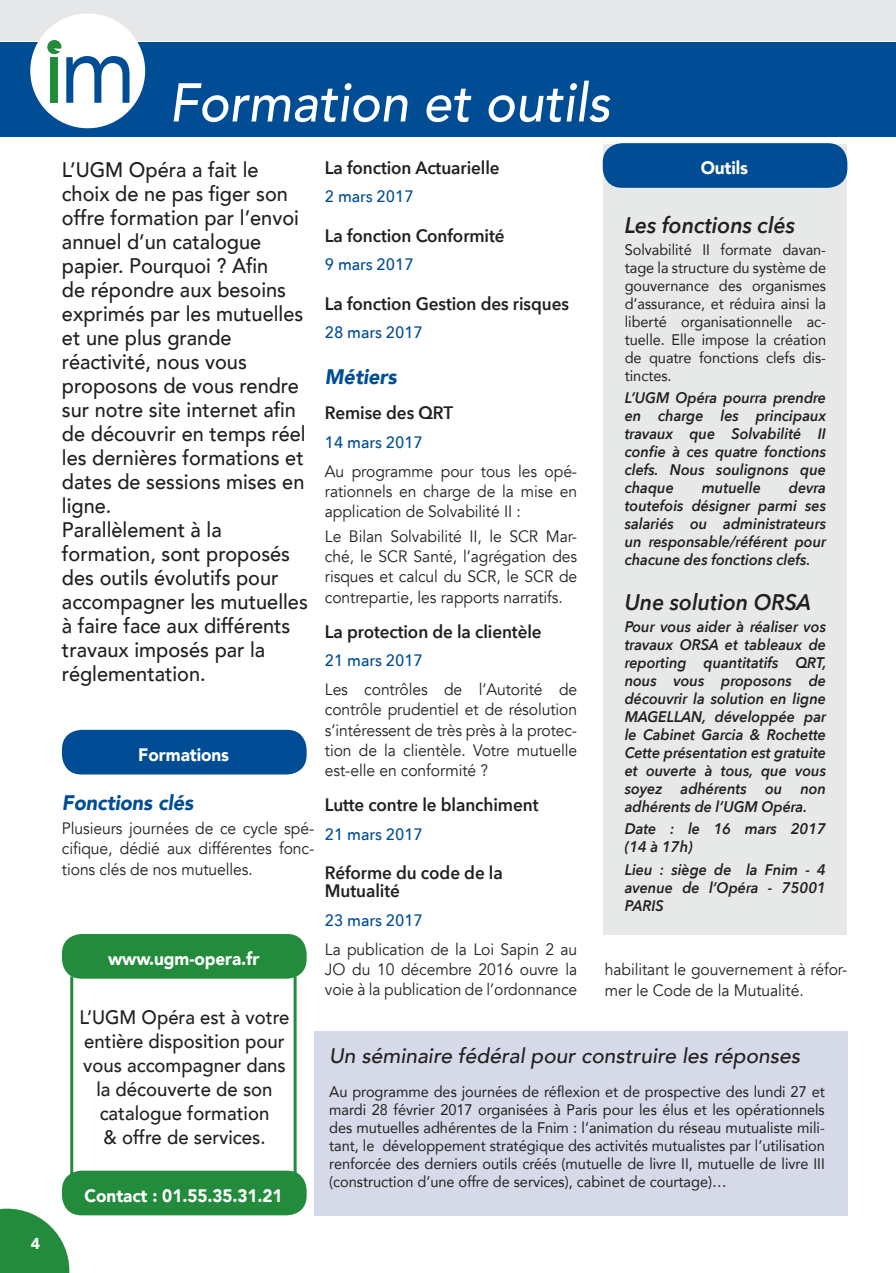
<style>
.page{position:relative;width:896px;height:1273px;background:#fff}
.page>*{position:absolute;margin:0;border:0;box-sizing:border-box;transform-origin:0 0}
.Surtitre_page{font:italic 500 54px "Avenir";color:#fff;scale:.95 1}
.Encadré_exergue_ital{font:italic 600 22.5px "Avenir Next";color:#231f20;scale:.95 1}
.Chapo{font:500 21px/24px "Avenir";color:#231f20;scale:.95 1}
.Titre_encadré{font:italic 500 21px "Avenir";color:#231f20}
.Inter{font:italic 900 21px "Avenir";letter-spacing:-.005em;color:#014d95;scale:.95 1}
.Exergue{font:500 19.5px/24px "Avenir";color:#231f20;text-align:center;scale:.95 1}
.Formation_titre{font:600 18px/18px "Avenir Next";letter-spacing:-.005em;color:#231f20;scale:.95 1}
.Formation_texte{font:900 18px "Avenir";letter-spacing:-.005em;color:#fff;scale:.95 1}
.Formation_texte-2{font:16.5px/20.2px "Avenir";letter-spacing:-.005em;color:#231f20;text-align:justify;scale:.95 1}
.Formation_date{font:500 16.5px "Avenir Next";letter-spacing:-.005em;color:#014d95;scale:.95 1}
.t1{font:900 15.75px "Avenir";color:#fff}
.Encadré{font:15.3px/18px "Avenir";color:#231f20;text-align:justify;scale:.95 1}
.Encadré_exergue_ital-2{font:italic 600 15.3px/18px "Avenir Next";color:#231f20;text-align:justify;scale:.95 1}
</style>
<div class="page">
<div style="left:0;top:0;width:895px;height:41px;background:#e6e7e9"></div>
<div style="left:0;top:42px;width:895px;height:94px;background:#014d95"></div>
<div style="left:30px;top:13px;width:115px;height:115px;background:#fff;border-radius:50%"></div>
<svg style="left:47px;top:40px;width:82px;height:63px"></svg>
<div style="left:603px;top:144px;width:244px;height:790px;background:#e7e9e8"></div>
<div style="left:62px;top:1170px;width:244px;height:45px;background:#238b3c;border-radius:20px"></div>
<div style="left:62px;top:934px;width:244px;height:44px;background:#238b3c;border-radius:20px"></div>
<div style="left:602px;top:143px;width:245px;height:45px;background:#014d95;border-radius:20px"></div>
<div style="left:314px;top:1031px;width:533px;height:184px;background:#d6d9e8"></div>
<div style="left:62px;top:730px;width:244px;height:44px;background:#014d95;border-radius:20px"></div>
<hr style="left:70px;top:976px;width:3px;height:212px;background:#238b3c">
<hr style="left:293px;top:976px;width:3px;height:212px;background:#238b3c">
<svg style="left:0;top:1208px;width:69px;height:65px"></svg>
<p class="t1" style="left:31px;top:1229px;width:11px">4</p>
<p class="Surtitre_page" style="left:169px;top:70px;width:466px">Formation et outils</p>
<p class="Chapo" style="left:62px;top:156px;width:260px">L’UGM Opéra a fait le choix de ne pas figer son offre formation par l’envoi annuel d’un catalogue papier. Pourquoi ? Afin<br>de répondre aux besoins exprimés par les mutuelles et une plus grande réactivité, nous vous proposons de vous rendre sur notre site internet afin de découvrir en temps réel les dernières formations et dates de sessions mises en ligne.<br>Parallèlement à la formation, sont proposés des outils évolutifs pour accompagner les mutuelles à faire face aux différents travaux imposés par la réglementation.</p>
<p class="Formation_texte" style="left:138px;top:739px;width:97px">Formations</p>
<p class="Inter" style="left:62px;top:785px;width:140px">Fonctions clés</p>
<p class="Formation_texte-2" style="left:62px;top:818px;width:267px">Plusieurs journées de ce cycle spé&shy;cifique, dédié aux différentes fonc&shy;tions clés de nos mutuelles.</p>
<p class="Formation_texte" style="left:108px;top:943px;width:161px">www.ugm-opera.fr</p>
<p class="Exergue" style="left:79px;top:1003px;width:223px">L’UGM Opéra est à votre entière disposition pour vous accompagner dans la découverte de son catalogue formation</p>
<p class="Exergue" style="left:103px;top:1123px;width:172px">&amp; offre de services.</p>
<p class="Formation_texte" style="left:85px;top:1179px;width:210px">Contact : 01.55.35.31.21</p>
<p class="Formation_titre" style="left:325px;top:158px;width:185px">La fonction Actuarielle</p>
<p class="Formation_date" style="left:325px;top:182px;width:95px">2 mars 2017</p>
<p class="Formation_titre" style="left:325px;top:226px;width:191px">La fonction Conformité</p>
<p class="Formation_date" style="left:325px;top:250px;width:95px">9 mars 2017</p>
<p class="Formation_titre" style="left:325px;top:294px;width:258px">La fonction Gestion des risques</p>
<p class="Formation_date" style="left:325px;top:318px;width:105px">28 mars 2017</p>
<p class="Inter" style="left:325px;top:359px;width:77px">Métiers</p>
<p class="Formation_titre" style="left:325px;top:403px;width:136px">Remise des QRT</p>
<p class="Formation_date" style="left:325px;top:428px;width:105px">14 mars 2017</p>
<p class="Formation_texte-2" style="left:325px;top:461px;width:267px">Au programme pour tous les opé&shy;rationnels en charge de la mise en application de Solvabilité II :</p>
<p class="Formation_texte-2" style="left:325px;top:526px;width:267px">Le Bilan Solvabilité II, le SCR Mar&shy;ché, le SCR Santé, l’agrégation des risques et calcul du SCR, le SCR de contrepartie, les rapports narratifs.</p>
<p class="Formation_titre" style="left:325px;top:622px;width:230px">La protection de la clientèle</p>
<p class="Formation_date" style="left:325px;top:646px;width:105px">21 mars 2017</p>
<p class="Formation_texte-2" style="left:325px;top:679px;width:267px">Les contrôles de l’Autorité de contrôle prudentiel et de résolution s’intéressent de très près à la protec&shy;tion de la clientèle. Votre mutuelle est-elle en conformité ?</p>
<p class="Formation_titre" style="left:325px;top:795px;width:226px">Lutte contre le blanchiment</p>
<p class="Formation_date" style="left:325px;top:820px;width:105px">21 mars 2017</p>
<p class="Formation_titre" style="left:325px;top:863px;width:189px">Réforme du code de la<br>Mutualité</p>
<p class="Formation_date" style="left:325px;top:906px;width:105px">23 mars 2017</p>
<p class="Formation_texte-2" style="left:325px;top:939px;width:267px">La publication de la Loi Sapin 2 au JO du 10 décembre 2016 ouvre la voie à la publication de l’ordonnance</p>
<p class="Formation_texte" style="left:700px;top:152px;width:51px">Outils</p>
<p class="Encadré_exergue_ital" style="left:624px;top:205px;width:181px">Les fonctions clés</p>
<p class="Encadré" style="left:624px;top:240px;width:213px">Solvabilité II formate davan&shy;tage la structure du système de gouvernance des organismes d’assurance, et réduira ainsi la liberté organisationnelle ac&shy;tuelle. Elle impose la création de quatre fonctions clefs dis&shy;tinctes.</p>
<p class="Encadré_exergue_ital-2" style="left:624px;top:388px;width:213px">L’UGM Opéra pourra prendre en charge les principaux travaux que Solvabilité II confie à ces quatre fonctions clefs. Nous soulignons que chaque</p>
<p class="Encadré_exergue_ital-2" style="left:624px;top:478px;width:213px;text-indent:164px">devra toutefois désigner parmi ses salariés ou administrateurs un responsable/référent pour chacune des fonctions clefs.</p>
<p class="Encadré_exergue_ital" style="left:624px;top:582px;width:198px">Une solution ORSA</p>
<p class="Encadré_exergue_ital-2" style="left:624px;top:617px;width:214px">Pour vous aider à réaliser vos travaux ORSA et tableaux de reporting quantitatifs QRT, nous vous proposons de découvrir la solution en ligne MAGELLAN, développée par le Cabinet Garcia &amp; Rochette Cette présentation est gratuite et ouverte à tous, que vous soyez adhérents ou non adhérents de l’UGM Opéra.</p>
<p class="Encadré_exergue_ital-2" style="left:624px;top:819px;width:213px">Date : le 16 mars 2017 (14 à 17h)</p>
<p class="Encadré_exergue_ital-2" style="left:624px;top:859px;width:213px">Lieu : siège de la Fnim - 4 avenue de l’Opéra - 75001<br>PARIS</p>
<p class="Encadré_exergue_ital-2" style="left:702px;top:478px;width:63px">mutuelle</p>
<p class="Formation_texte-2" style="left:604px;top:959px;width:257px">habilitant le gouvernement à réfor&shy;mer le Code de la Mutualité.</p>
<p class="Titre_encadré" style="left:329px;top:1043px;width:472px">Un séminaire fédéral pour construire les réponses</p>
<p class="Encadré" style="left:329px;top:1082px;width:523px">Au programme des journées de réflexion et de prospective des lundi 27 et mardi 28 février 2017 organisées à Paris pour les élus et les opérationnels des mutuelles adhérentes de la Fnim : l’animation du réseau mutualiste mili&shy;tant, le développement stratégique des activités mutualistes par l’utilisation renforcée des derniers outils créés (mutuelle de livre II, mutuelle de livre III (construction d’une offre de services), cabinet de courtage)…</p>
</div>
